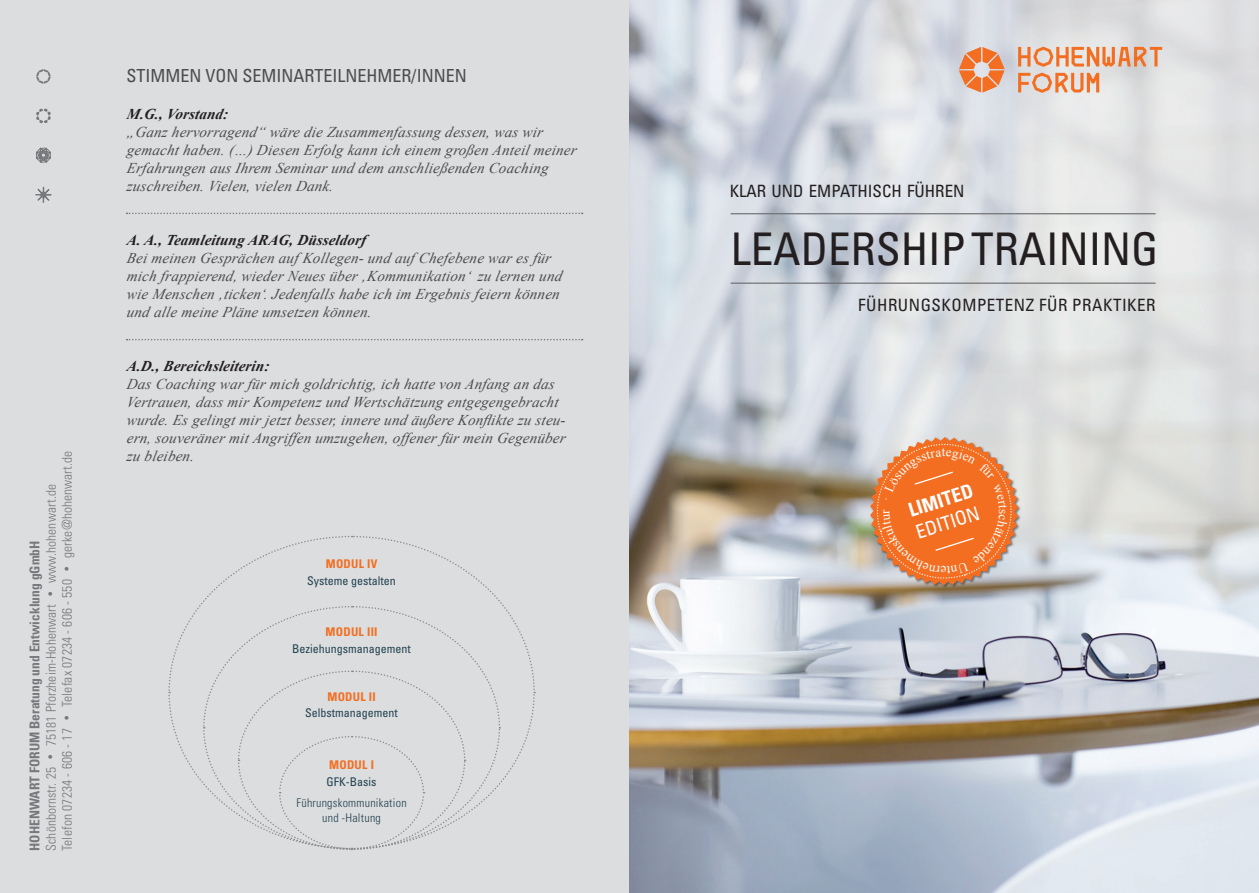
<style>
.page{position:relative;width:1259px;height:893px;background:#fff}
.page>*{position:absolute;margin:0;border:0;box-sizing:border-box;transform-origin:0 0}
.t1{font:condensed 45px "Univers LT Std";color:#231f20}
.t2{font:700 condensed 19.35px "Univers LT Std";color:#fff}
.t3{font:condensed 19.35px "Univers LT Std";color:#fff}
.t4{font:condensed 18px "Univers LT Std";color:#4b4c4d}
.t5{font:condensed 16.95px "Univers LT Std";letter-spacing:.03em;color:#231f20}
.t6{font:condensed 16.95px "Univers LT Std";color:#231f20}
.t7{font:italic 15px/18px "Times New Roman";letter-spacing:.015em;color:#4b4c4d}
.t8{font:italic 700 15px "Times New Roman";letter-spacing:.01em;color:#231f20}
.t9{font:300 condensed 13.5px/16.2px "Univers LT Std";letter-spacing:.01em;color:#76787b}
.t10{font:condensed 12px "Univers LT Std";color:#21424f}
.t11{font:300 condensed 12px "Univers LT Std";letter-spacing:.02em;color:#21424f}
.t12{font:700 condensed 12px "Univers LT Std";letter-spacing:.02em;color:#f36e21}
.s1{font-weight:700}
.s2{font-size:10.5px}
</style>
<div class="page">
<div style="left:0;top:0;width:638px;height:893px;background:#dcdddf"></div>
<img style="left:629px;top:0;width:630px;height:893px">
<svg style="left:126px;top:213px;width:456px;height:1px"></svg>
<svg style="left:126px;top:339px;width:456px;height:1px"></svg>
<svg style="left:168px;top:535px;width:367px;height:315px"></svg>
<div style="left:869px;top:437px;width:152px;height:152px;background:#231f20;opacity:.55"></div>
<hr style="left:730px;top:213px;width:425px;height:1px;background:#6c6d70">
<hr style="left:730px;top:283px;width:425px;height:1px;background:#6c6d70">
<svg style="left:959px;top:47px;width:45px;height:46px;background:#e69e77"></svg>
<svg style="left:1018px;top:73px;width:81px;height:20px;background:#e9b08f"></svg>
<svg style="left:1018px;top:47px;width:144px;height:20px;background:#e8ae8d"></svg>
<svg style="left:36px;top:69px;width:15px;height:15px"></svg>
<svg style="left:36px;top:148px;width:15px;height:15px"></svg>
<svg style="left:36px;top:108px;width:15px;height:15px"></svg>
<svg style="left:35px;top:187px;width:16px;height:15px"></svg>
<svg style="left:870px;top:437px;width:148px;height:148px;background:#e8864e"></svg>
<p class="t9" style="left:27px;top:851px;width:402px;rotate:-90deg"><span class="s1">HOHENWART FORUM Beratung und Entwicklung gGmbH<br></span>Schönbornstr. 25 <span class="s2">•</span> 75181 Pforzheim-Hohenwart <span class="s2">•</span> www.hohenwart.de<br>Telefon 07234 - 606 - 17 <span class="s2">•</span> Telefax 07234 - 606 - 550 <span class="s2">•</span> gerke@hohenwart.de</p>
<p class="t4" style="left:126px;top:64px;width:342px">STIMMEN VON SEMINARTEILNEHMER/INNEN</p>
<p class="t8" style="left:126px;top:104px;width:105px">M.G., Vorstand:</p>
<p class="t7" style="left:126px;top:123px;width:454px">„Ganz hervorragend “ wäre die Zusammenfassung dessen, was wir gemacht haben. (…) Diesen Erfolg kann ich einem großen Anteil meiner Erfahrungen aus Ihrem Seminar und dem anschließenden Coaching zuschreiben. Vielen, vielen Dank.</p>
<p class="t8" style="left:126px;top:230px;width:241px">A. A., Teamleitung ARA G, Düsseldorf</p>
<p class="t7" style="left:126px;top:249px;width:437px">Bei meinen Gesprächen auf Kollegen- und auf Chefebene war es für mich frapp ierend, wieder Neues über ‚Kommunikation‘ zu lernen und wie Menschen ‚ticken‘. Jedenfalls habe ich im Ergebnis feiern können und alle meine Pläne umsetzen können.</p>
<p class="t8" style="left:126px;top:356px;width:146px">A.D., Bereichsleiterin:</p>
<p class="t7" style="left:126px;top:375px;width:443px">Das Coaching war für mich goldrichtig, ich hatte von A nfang an das Vertrauen, dass mir Komp etenz und Wertschätzung entgegengebracht wurde. Es gelingt mir jetzt besser, innere und äußere Konflikte zu steu&shy;ern, souveräner mit Angriffen umzugehen, offener für mein Gegenüber zu bleiben.</p>
<p class="t12" style="left:326px;top:557px;width:53px">MODUL IV</p>
<p class="t10" style="left:307px;top:573px;width:90px">Systeme gestalten</p>
<p class="t12" style="left:326px;top:625px;width:53px">MODUL III</p>
<p class="t10" style="left:292px;top:641px;width:120px">Beziehungsmanagement</p>
<p class="t12" style="left:327px;top:689px;width:50px">MODUL II</p>
<p class="t10" style="left:305px;top:706px;width:94px">Selbstmanagement</p>
<p class="t12" style="left:329px;top:758px;width:46px">MODUL I</p>
<p class="t10" style="left:327px;top:774px;width:51px">GFK-Basis</p>
<p class="t11" style="left:296px;top:795px;width:112px">Führungskommunikation</p>
<p class="t11" style="left:322px;top:810px;width:60px">und -Haltung</p>
<p class="t6" style="left:729px;top:181px;width:236px">KLAR UND EMPATHISCH FÜHREN</p>
<p class="t1" style="left:730px;top:220px;width:429px">LEADERSHIP TRAINING</p>
<p class="t5" style="left:858px;top:294px;width:299px">FÜHRUNGSKOMPETENZ FÜR PRAKTIKER</p>
<p class="t2" style="left:905px;top:499px;width:68px;rotate:-18deg">LIMITED</p>
<p class="t3" style="left:913px;top:521px;width:67px;rotate:-18deg">EDITION</p>
</div>
